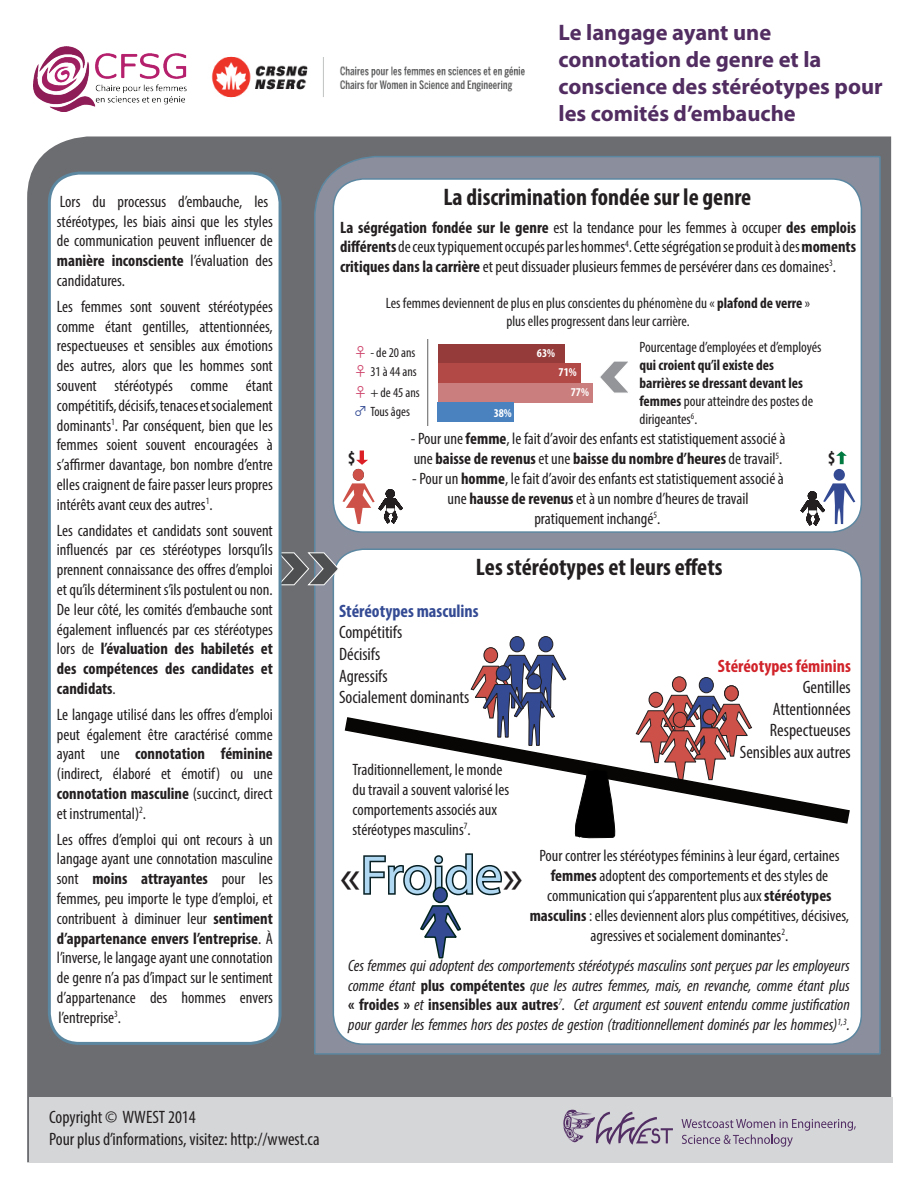
<style>
.page{position:relative;width:918px;height:1188px;background:#fff}
.page>*{position:absolute;margin:0;border:0;box-sizing:border-box;transform-origin:0 0}
.t1{font:54px "Myriad Pro";color:#b1d8f2}
.t2{font:700 condensed 24px "Myriad Pro";color:#231f20}
.t3{font:700 22.5px/27px "Myriad Pro";color:#522d62}
.t4{font:condensed 18px/21.6px "Myriad Pro";color:#231f20}
.t5{font:700 condensed 18px "Myriad Pro";color:#344b94}
.t6{font:700 condensed 18px "Myriad Pro";color:#d1232a}
.t7{font:700 condensed 18px "Myriad Pro";color:#231f20}
.t8{font:condensed 16.5px/19.8px "Myriad Pro";color:#231f20;text-align:justify}
.t9{font:italic condensed 16.5px/19.8px "Myriad Pro";color:#231f20;text-align:justify}
.t10{font:condensed 15px/18px "Myriad Pro";color:#231f20;text-align:center}
.t11{font:700 condensed 15px/18px "Myriad Pro";color:#231f20}
.t12{font:condensed 13.5px/20.9px "Myriad Pro";color:#231f20}
.t13{font:700 condensed 12px/20.1px "Myriad Pro";color:#fff}
.t14{font:9.3px "Calibri";letter-spacing:.005em;color:#040503;scale:.42 1}
.s1{font-weight:700}
.s2{font-family:"Koz Go Pr 6 N";font-stretch:normal;color:#cc3e67}
.s3{font-family:"Koz Go Pr 6 N";font-stretch:normal;color:#344b94}
.s4{font-weight:400}
.s5{font-size:49.5px;color:#231f20}
.s6{font-weight:700;font-style:normal}
</style>
<div class="page">
<div style="left:27px;top:136px;width:864px;height:1026px;background:#6c6d70"></div>
<svg style="left:313px;top:155px;width:569px;height:900px;background:#848c9b"></svg>
<div style="left:333px;top:179px;width:528px;height:353px;background:#fff;border-radius:30px"></div>
<div style="left:333px;top:178px;width:529px;height:355px;border:2px solid #5c87a1;border-radius:30px"></div>
<div style="left:333px;top:549px;width:528px;height:495px;background:#fff;border-radius:30px"></div>
<div style="left:333px;top:549px;width:529px;height:496px;border:2px solid #5c87a1;border-radius:30px"></div>
<svg style="left:363px;top:853px;width:139px;height:44px"></svg>
<div style="left:433px;top:887px;width:14px;height:15px;background:#344b94;border-radius:50%"></div>
<div style="left:433px;top:887px;width:15px;height:16px;border:2px solid #00241e;border-radius:50%"></div>
<svg style="left:420px;top:905px;width:41px;height:54px"></svg>
<div style="left:672px;top:677px;width:14px;height:15px;background:#cd5148;border-radius:50%"></div>
<div style="left:672px;top:676px;width:14px;height:16px;border:1px solid #231f20;border-radius:50%"></div>
<div style="left:699px;top:678px;width:14px;height:15px;background:#344b94;border-radius:50%"></div>
<div style="left:699px;top:677px;width:15px;height:16px;border:1px solid #231f20;border-radius:50%"></div>
<div style="left:725px;top:686px;width:13px;height:15px;background:#cd5148;border-radius:50%"></div>
<div style="left:724px;top:685px;width:15px;height:16px;border:1px solid #231f20;border-radius:50%"></div>
<div style="left:649px;top:692px;width:14px;height:16px;border:1px solid #231f20;border-radius:50%"></div>
<svg style="left:645px;top:694px;width:101px;height:22px"></svg>
<div style="left:484px;top:648px;width:14px;height:15px;background:#cd5148;border-radius:50%"></div>
<div style="left:484px;top:647px;width:14px;height:16px;border:1px solid #231f20;border-radius:50%"></div>
<div style="left:510px;top:637px;width:14px;height:15px;background:#344b94;border-radius:50%"></div>
<div style="left:510px;top:636px;width:15px;height:16px;border:1px solid #231f20;border-radius:50%"></div>
<div style="left:539px;top:637px;width:14px;height:15px;background:#344b94;border-radius:50%"></div>
<div style="left:538px;top:636px;width:15px;height:16px;border:1px solid #231f20;border-radius:50%"></div>
<svg style="left:470px;top:654px;width:97px;height:62px"></svg>
<div style="left:496px;top:666px;width:14px;height:15px;background:#344b94;border-radius:50%"></div>
<div style="left:496px;top:665px;width:15px;height:16px;border:1px solid #231f20;border-radius:50%"></div>
<svg style="left:344px;top:716px;width:506px;height:108px"></svg>
<svg style="left:575px;top:767px;width:42px;height:72px"></svg>
<div style="left:353px;top:469px;width:11px;height:12px;background:#cd5148;border-radius:50%"></div>
<svg style="left:356px;top:451px;width:12px;height:14px"></svg>
<svg style="left:343px;top:483px;width:59px;height:41px"></svg>
<div style="left:834px;top:469px;width:11px;height:12px;background:#344b94;border-radius:50%"></div>
<svg style="left:836px;top:451px;width:11px;height:13px"></svg>
<svg style="left:801px;top:483px;width:54px;height:42px"></svg>
<svg style="left:282px;top:552px;width:57px;height:33px;background:#76797c"></svg>
<div style="left:49px;top:173px;width:231px;height:870px;background:#fff;border-radius:30px"></div>
<div style="left:48px;top:172px;width:234px;height:873px;border:3px solid #5c87a1;border-radius:30px"></div>
<img style="left:33px;top:46px;width:154px;height:65px">
<img style="left:211px;top:56px;width:314px;height:42px">
<div style="left:29px;top:1097px;width:864px;height:65px;background:#d5d6d8"></div>
<svg style="left:563px;top:1110px;width:110px;height:35px"></svg>
<svg style="left:682px;top:1119px;width:174px;height:28px"></svg>
<svg style="left:427px;top:339px;width:201px;height:86px"></svg>
<p class="t8" style="left:57px;top:191px;width:218px;text-align:left">Lors du processus d’embauche, les stéréotypes, les biais ainsi que les styles de communication peuvent influencer de <span class="s1">manière inconsciente</span> l’évaluation des candidatures.</p>
<p class="t8" style="left:57px;top:296px;width:218px">Les femmes sont souvent stéréotypées comme étant gentilles, attentionnées, respectueuses et sensibles aux émotions des autres, alors que les hommes sont souvent stéréotypés comme étant compétitifs, décisifs, tenaces et socialement dominants<sup>1</sup>. Par conséquent, bien que les femmes soient souvent encouragées à s’affirmer davantage, bon nombre d’entre elles craignent de faire passer leurs propres intérêts avant ceux des autres<sup>1</sup>.</p>
<p class="t8" style="left:57px;top:520px;width:218px">Les candidates et candidats sont souvent influencés par ces stéréotypes lorsqu’ils prennent connaissance des offres d’emploi et qu’ils déterminent s’ils postulent ou non.<br>De leur côté, les comités d’embauche sont également influencés par ces stéréotypes lors de <span class="s1">l’évaluation des habiletés et des compétences des candidates et candidats</span>.</p>
<p class="t8" style="left:57px;top:704px;width:218px">Le langage utilisé dans les offres d’emploi peut également être caractérisé comme ayant une <span class="s1">connotation féminine </span>(indirect, élaboré et émotif) ou une <span class="s1">connotation masculine</span> (succinct, direct et instrumental)<sup>2</sup>.</p>
<p class="t8" style="left:57px;top:829px;width:218px">Les offres d’emploi qui ont recours à un langage ayant une connotation masculine sont <span class="s1">moins attrayantes</span> pour les femmes, peu importe le type d’emploi, et contribuent à diminuer leur <span class="s1">sentiment d’appartenance envers l’entreprise</span>. À l’inverse, le langage ayant une connotation de genre n’a pas d’impact sur le sentiment d’appartenance des hommes envers l’entreprise<sup>3</sup>.</p>
<h3 class="t3" style="left:559px;top:18px;width:326px">Le langage ayant une connotation de genre et la conscience des stéréotypes pour les comités d’embauche</h3>
<h2 class="t2" style="left:443px;top:182px;width:309px">La discrimination fondée sur le genre</h2>
<p class="t8" style="left:340px;top:217px;width:517px"><span class="s1">La ségrégation fondée sur le genre</span> est la tendance pour les femmes à occuper <span class="s1">des emplois différents</span> de ceux typiquement occupés par les hommes<sup>4</sup>. Cette ségrégation se produit à des <span class="s1">moments critiques dans la carrière</span> et peut dissuader plusieurs femmes de persévérer dans ces domaines<sup>3</sup>.</p>
<p class="t10" style="left:386px;top:293px;width:426px">Les femmes deviennent de plus en plus conscientes du phénomène du « <span class="s1">plafond de verre</span> » plus elles progressent dans leur carrière.</p>
<p class="t12" style="left:354px;top:342px;width:63px"><span class="s2">♀</span> - de 20 ans</p>
<p class="t12" style="left:354px;top:361px;width:68px"><span class="s2">♀</span> 31 à 44 ans <span class="s2">♀</span> + de 45 ans</p>
<p class="t12" style="left:354px;top:401px;width:58px"><span class="s3">♂</span> Tous âges</p>
<p class="t13" style="left:494px;top:403px;width:20px">38%</p>
<p class="t13" style="left:537px;top:342px;width:20px">63%</p>
<p class="t13" style="left:571px;top:362px;width:20px;text-indent:-12px">71%<br>77%</p>
<p class="t10" style="left:639px;top:337px;width:184px">Pourcentage d’employées et d’employés</p>
<p class="t11" style="left:639px;top:355px;width:176px">qui croient qu’il existe des barrières se dressant devant les femmes <span class="s4">pour atteindre des postes de dirigeantes</span><sup>6</sup><span class="s4">.</span></p>
<p class="t8" style="left:411px;top:429px;width:376px">- Pour une <span class="s1">femme</span>, le fait d’avoir des enfants est statistiquement associé à une <span class="s1">baisse de revenus</span> et une <span class="s1">baisse du nombre d’heures</span> de travail<sup>5</sup>.</p>
<p class="t8" style="left:412px;top:468px;width:373px;text-align:center">- Pour un <span class="s1">homme</span>, le fait d’avoir des enfants est statistiquement associé à une <span class="s1">hausse de revenus</span> et à un nombre d’heures de travail pratiquement inchangé<sup>5</sup>.</p>
<p class="t14" style="left:560px;top:446px;width:41px;rotate:90deg">Under 20s</p>
<p class="t7" style="left:348px;top:446px;width:9px">$</p>
<p class="t7" style="left:828px;top:447px;width:9px">$</p>
<h2 class="t2" style="left:476px;top:552px;width:248px">Les stéréotypes et leurs effets</h2>
<p class="t5" style="left:339px;top:599px;width:141px">Stéréotypes masculins</p>
<p class="t4" style="left:339px;top:621px;width:132px">Compétitifs<br>Décisifs<br>Agressifs<br>Socialement dominants</p>
<p class="t8" style="left:352px;top:760px;width:158px;text-align:left">Traditionnellement, le monde du travail a souvent valorisé les comportements associés aux stéréotypes masculins<sup>7</sup>.</p>
<h1 class="t1" style="left:340px;top:842px;width:185px"><span class="s5">«</span>Froide<span class="s5">»</span></h1>
<p class="t6" style="left:718px;top:654px;width:134px">Stéréotypes féminins</p>
<p class="t4" style="left:740px;top:676px;width:113px;text-align:right">Gentilles<br>Attentionnées<br>Respectueuses<br>Sensibles aux autres</p>
<p class="t8" style="left:530px;top:846px;width:321px;text-align:center">Pour contrer les stéréotypes féminins à leur égard, certaines <span class="s1">femmes</span> adoptent des comportements et des styles de communication qui s’apparentent plus aux <span class="s1">stéréotypes masculins</span> : elles deviennent alors plus compétitives, décisives, agressives et socialement dominantes<sup>2</sup>.</p>
<p class="t9" style="left:348px;top:955px;width:503px">Ces femmes qui adoptent des comportements stéréotypés masculins sont perçues par les employeurs comme étant <span class="s6">plus compétentes</span> que les autres femmes, mais, en revanche, comme étant plus <span class="s6">« froides »</span> et <span class="s6">insensibles aux autres</span><sup>7</sup>. Cet argument est souvent entendu comme justification pour garder les femmes hors des postes de gestion (traditionnellement dominés par les hommes)<sup>1,3</sup>.</p>
<p class="t4" style="left:49px;top:1106px;width:272px">Copyright © WWEST 2014<br>Pour plus d’informations, visitez: http://wwest.ca</p>
</div>
